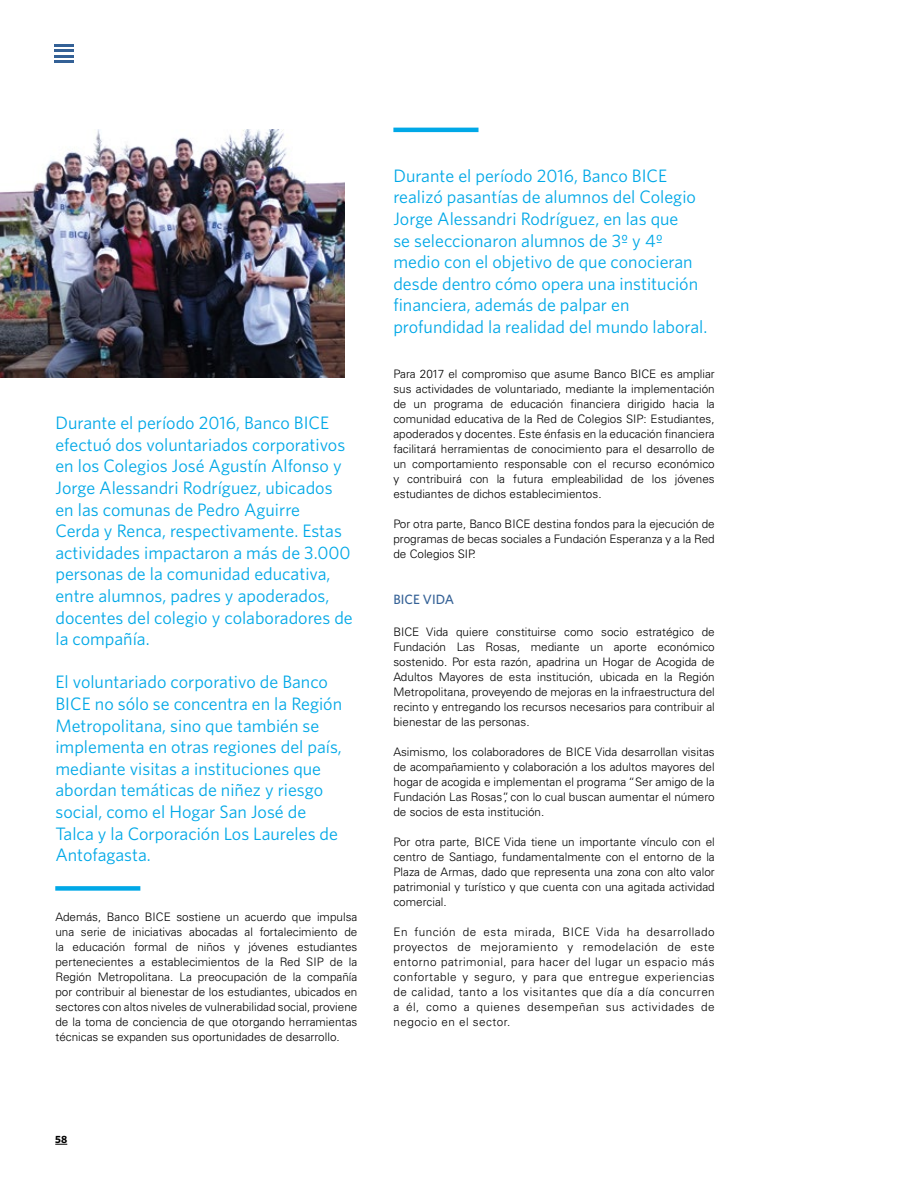
<style>
.page{position:relative;width:919px;height:1191px;background:#fff}
.page>*{position:absolute;margin:0;border:0;box-sizing:border-box;transform-origin:0 0}
.t1{font:18px/21.6px "Whitney HTF";color:#00a8e7}
.t2{font:500 13.5px "Whitney HTF";color:#346196}
.t3{font:300 11.7px/15px "Univers LT Std";color:#000;text-align:justify}
.t4{font:700 10.5px "Whitney HTF";color:#000}
</style>
<div class="page">
<svg style="left:55px;top:886px;width:85px;height:4px"></svg>
<hr style="left:393px;top:128px;width:85px;height:4px;background:#00a8e7">
<img style="left:0;top:130px;width:344px;height:247px">
<hr style="left:54px;top:44px;width:20px;height:3px;background:#346196">
<hr style="left:54px;top:49px;width:20px;height:3px;background:#346196">
<hr style="left:54px;top:55px;width:20px;height:3px;background:#346196">
<hr style="left:54px;top:60px;width:20px;height:3px;background:#346196">
<svg style="left:55px;top:1144px;width:12px;height:1px"></svg>
<p class="t1" style="left:55px;top:412px;width:299px">Durante el período 2016, Banco BICE efectuó dos voluntariados corporativos en los Colegios José Agustín Alfonso y Jorge Alessandri Rodríguez, ubicados en las comunas de Pedro Aguirre<br>Cerda y Renca, respectivamente. Estas actividades impactaron a más de 3.000 personas de la comunidad educativa, entre alumnos, padres y apoderados, docentes del colegio y colaboradores de la compañía.</p>
<p class="t1" style="left:55px;top:671px;width:288px">El voluntariado corporativo de Banco BICE no sólo se concentra en la Región Metropolitana, sino que también se implementa en otras regiones del país, mediante visitas a instituciones que abordan temáticas de niñez y riesgo social, como el Hogar San José de Talca y la Corporación Los Laureles de Antofagasta.</p>
<p class="t3" style="left:55px;top:909px;width:303px">Además, Banco BICE sostiene un acuerdo que impulsa una serie de iniciativas abocadas al fortalecimiento de la educación formal de niños y jóvenes estudiantes pertenecientes a establecimientos de la Red SIP de la Región Metropolitana. La preocupación de la compañía por contribuir al bienestar de los estudiantes, ubicados en sectores con altos niveles de vulnerabilidad social, proviene de la toma de conciencia de que otorgando herramientas técnicas se expanden sus oportunidades de desarrollo.</p>
<p class="t1" style="left:393px;top:164px;width:315px">Durante el período 2016, Banco BICE realizó pasantías de alumnos del Colegio Jorge Alessandri Rodríguez, en las que<br>se seleccionaron alumnos de 3º y 4º medio con el objetivo de que conocieran desde dentro cómo opera una institución financiera, además de palpar en profundidad la realidad del mundo laboral.</p>
<p class="t3" style="left:393px;top:366px;width:323px">Para 2017 el compromiso que asume Banco BICE es ampliar sus actividades de voluntariado, mediante la implementación de un programa de educación financiera dirigido hacia la comunidad educativa de la Red de Colegios SIP: Estudiantes, apoderados y docentes. Este énfasis en la educación financiera facilitará herramientas de conocimiento para el desarrollo de un comportamiento responsable con el recurso económico y contribuirá con la futura empleabilidad de los jóvenes estudiantes de dichos establecimientos.</p>
<p class="t3" style="left:393px;top:516px;width:323px">Por otra parte, Banco BICE destina fondos para la ejecución de programas de becas sociales a Fundación Esperanza y a la Red de Colegios SIP.</p>
<p class="t2" style="left:393px;top:591px;width:62px">BICE VIDA</p>
<p class="t3" style="left:393px;top:624px;width:323px">BICE Vida quiere constituirse como socio estratégico de Fundación Las Rosas, mediante un aporte económico sostenido. Por esta razón, apadrina un Hogar de Acogida de Adultos Mayores de esta institución, ubicada en la Región Metropolitana, proveyendo de mejoras en la infraestructura del recinto y entregando los recursos necesarios para contribuir al bienestar de las personas.</p>
<p class="t3" style="left:393px;top:744px;width:323px">Asimismo, los colaboradores de BICE Vida desarrollan visitas de acompañamiento y colaboración a los adultos mayores del hogar de acogida e implementan el programa “Ser amigo de la Fundación Las Rosas”, con lo cual buscan aumentar el número de socios de esta institución.</p>
<p class="t3" style="left:393px;top:834px;width:323px">Por otra parte, BICE Vida tiene un importante vínculo con el centro de Santiago, fundamentalmente con el entorno de la Plaza de Armas, dado que representa una zona con alto valor patrimonial y turístico y que cuenta con una agitada actividad comercial.</p>
<p class="t3" style="left:393px;top:924px;width:323px">En función de esta mirada, BICE Vida ha desarrollado proyectos de mejoramiento y remodelación de este entorno patrimonial, para hacer del lugar un espacio más confortable y seguro, y para que entregue experiencias de calidad, tanto a los visitantes que día a día concurren a él, como a quienes desempeñan sus actividades de negocio en el sector.</p>
<p class="t4" style="left:55px;top:1132px;width:14px">58</p>
</div>
